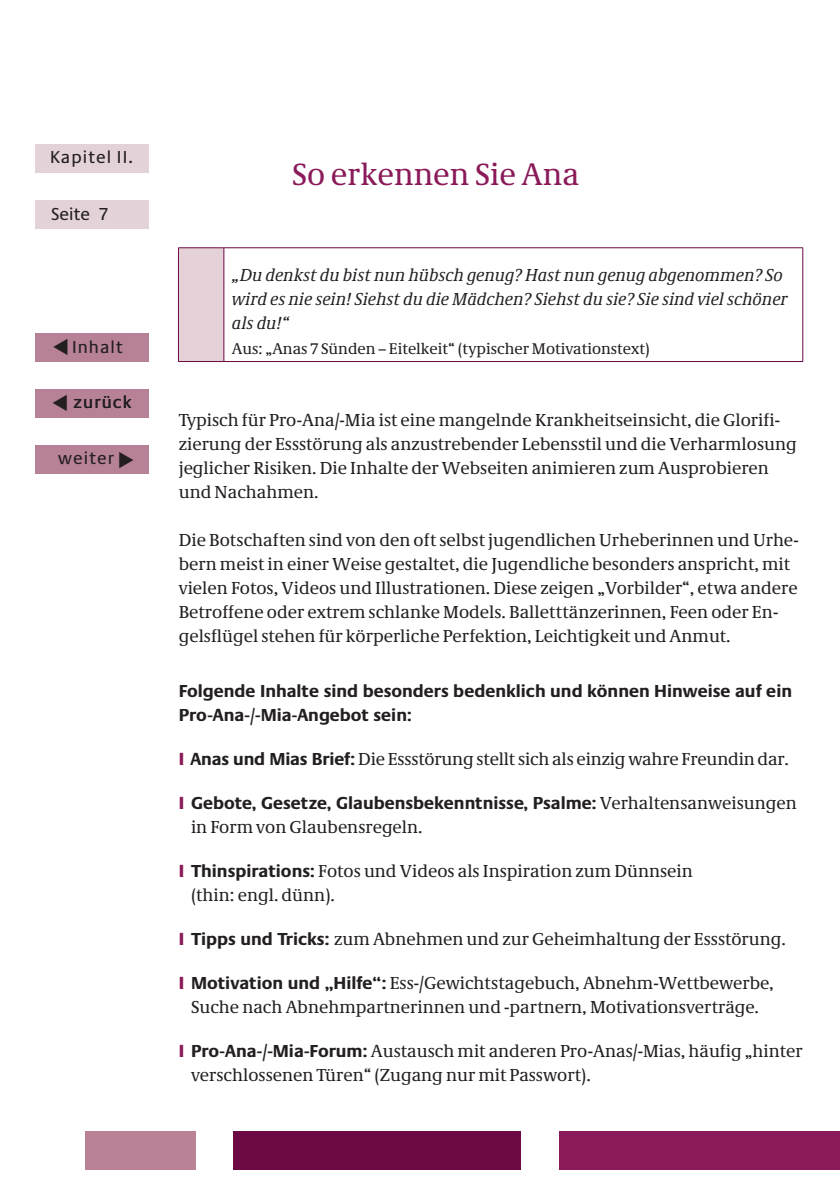
<style>
.page{position:relative;width:840px;height:1191px;background:#fff}
.page>*{position:absolute;margin:0;border:0;box-sizing:border-box;transform-origin:0 0}
.t1{font:32px "Neue Demos";color:#8a1a59}
.t2{font:18px/24px "Neue Demos";color:#231f20}
.t3{font:italic 18px/24px "Neue Demos";color:#231f20}
.t4{font:700 18px/24px "Neue Praxis";color:#231f20}
.t5{font:18px "Neue Praxis";letter-spacing:.06em;color:#231f20}
.t6{font:16px "Neue Demos";color:#231f20}
.s1{font-family:"Myriad Pro";font-weight:900;color:#8a1a59}
.s2{font-family:"Neue Praxis";font-weight:700}
</style>
<div class="page">
<div style="left:35px;top:333px;width:114px;height:29px;background:#b78197"></div>
<div style="left:35px;top:200px;width:114px;height:28px;background:#e4d2d9"></div>
<div style="left:35px;top:389px;width:114px;height:29px;background:#b78197"></div>
<div style="left:35px;top:445px;width:114px;height:28px;background:#b78197"></div>
<div style="left:35px;top:144px;width:114px;height:28px;background:#e4d2d9"></div>
<hr style="left:802px;top:248px;width:1px;height:113px;background:#6c0844">
<div style="left:85px;top:1131px;width:110px;height:38px;background:#b98297"></div>
<div style="left:233px;top:1131px;width:287px;height:38px;background:#6c0844"></div>
<div style="left:558px;top:1131px;width:281px;height:38px;background:#8a1a59"></div>
<div style="left:178px;top:248px;width:46px;height:113px;background:#e4d2d8"></div>
<hr style="left:224px;top:247px;width:578px;height:1px;background:#6c0844">
<hr style="left:224px;top:361px;width:578px;height:1px;background:#6c0844">
<hr style="left:178px;top:247px;width:46px;height:1px;background:#6c0844">
<hr style="left:178px;top:248px;width:1px;height:113px;background:#6c0844">
<hr style="left:223px;top:248px;width:1px;height:113px;background:#6c0844">
<hr style="left:178px;top:361px;width:46px;height:1px;background:#6c0844">
<p class="t5" style="left:50px;top:146px;width:84px">Kapitel II.</p>
<p class="t5" style="left:51px;top:203px;width:58px">Seite 7</p>
<p class="t5" style="left:72px;top:335px;width:52px">Inhalt</p>
<p class="t5" style="left:73px;top:391px;width:59px">zurück</p>
<p class="t5" style="left:58px;top:447px;width:57px">weiter</p>
<h2 class="t1" style="left:292px;top:155px;width:288px">So erkennen Sie Ana</h2>
<p class="t3" style="left:232px;top:263px;width:557px">„Du denkst du bist nun hübsch genug? Hast nun genug abgenommen? So wird es nie sein! Siehst du die Mädchen? Siehst du sie? Sie sind viel schöner als du!“</p>
<p class="t6" style="left:232px;top:338px;width:419px">Aus: „Anas 7 Sünden – Eitelkeit“ (typischer Motivationstext)</p>
<p class="t2" style="left:179px;top:407px;width:619px">Typisch für Pro-Ana/-Mia ist eine mangelnde Krankheitseinsicht, die Glorifi&shy;zierung der Essstörung als anzustrebender Lebensstil und die Verharmlosung</p>
<p class="t2" style="left:179px;top:455px;width:591px">jeglicher Risiken. Die Inhalte der Webseiten animieren zum Ausprobieren und Nachahmen.</p>
<p class="t2" style="left:179px;top:527px;width:620px">Die Botschaften sind von den oft selbst jugendlichen Urheberinnen und Urhe&shy;bern meist in einer Weise gestaltet, die Jugendliche besonders anspricht, mit vielen Fotos, Videos und Illustrationen. Diese zeigen „Vorbilder“, etwa andere Betroffene oder extrem schlanke Models. Balletttänzerinnen, Feen oder En&shy;gelsflügel stehen für körperliche Perfektion, Leichtigkeit und Anmut.</p>
<p class="t4" style="left:179px;top:679px;width:614px">Folgende Inhalte sind besonders bedenklich und können Hinweise auf ein<br>Pro-Ana-/-Mia-Angebot sein:</p>
<p class="t2" style="left:179px;top:747px;width:611px"><span class="s1">I</span> <span class="s2">Anas und Mias Brief:</span> Die Essstörung stellt sich als einzig wahre Freundin dar.</p>
<p class="t2" style="left:191px;top:791px;width:607px;text-indent:-12px"><span class="s1">I</span> <span class="s2">Gebote, Gesetze, Glaubensbekenntnisse, Psalme:</span> Verhaltensanweisungen in Form von Glaubensregeln.</p>
<p class="t2" style="left:191px;top:859px;width:503px;text-indent:-12px"><span class="s1">I</span> <span class="s2">Thinspirations:</span> Fotos und Videos als Inspiration zum Dünnsein (thin: engl. dünn).</p>
<p class="t2" style="left:179px;top:927px;width:608px"><span class="s1">I</span> <span class="s2">Tipps und Tricks:</span> zum Abnehmen und zur Geheimhaltung der Essstörung.</p>
<p class="t2" style="left:179px;top:971px;width:596px;text-align:center"><span class="s1">I</span> <span class="s2">Motivation und „Hilfe“:</span> Ess-/Gewichtstagebuch, Abnehm-Wettbewerbe,<br>Suche nach Abnehmpartnerinnen und -partnern, Motivationsverträge.</p>
<p class="t2" style="left:191px;top:1039px;width:612px;text-indent:-12px"><span class="s1">I</span> <span class="s2">Pro-Ana-/-Mia-Forum:</span> Austausch mit anderen Pro-Anas/-Mias, häufig „hinter verschlossenen Türen“ (Zugang nur mit Passwort).</p>
</div>
